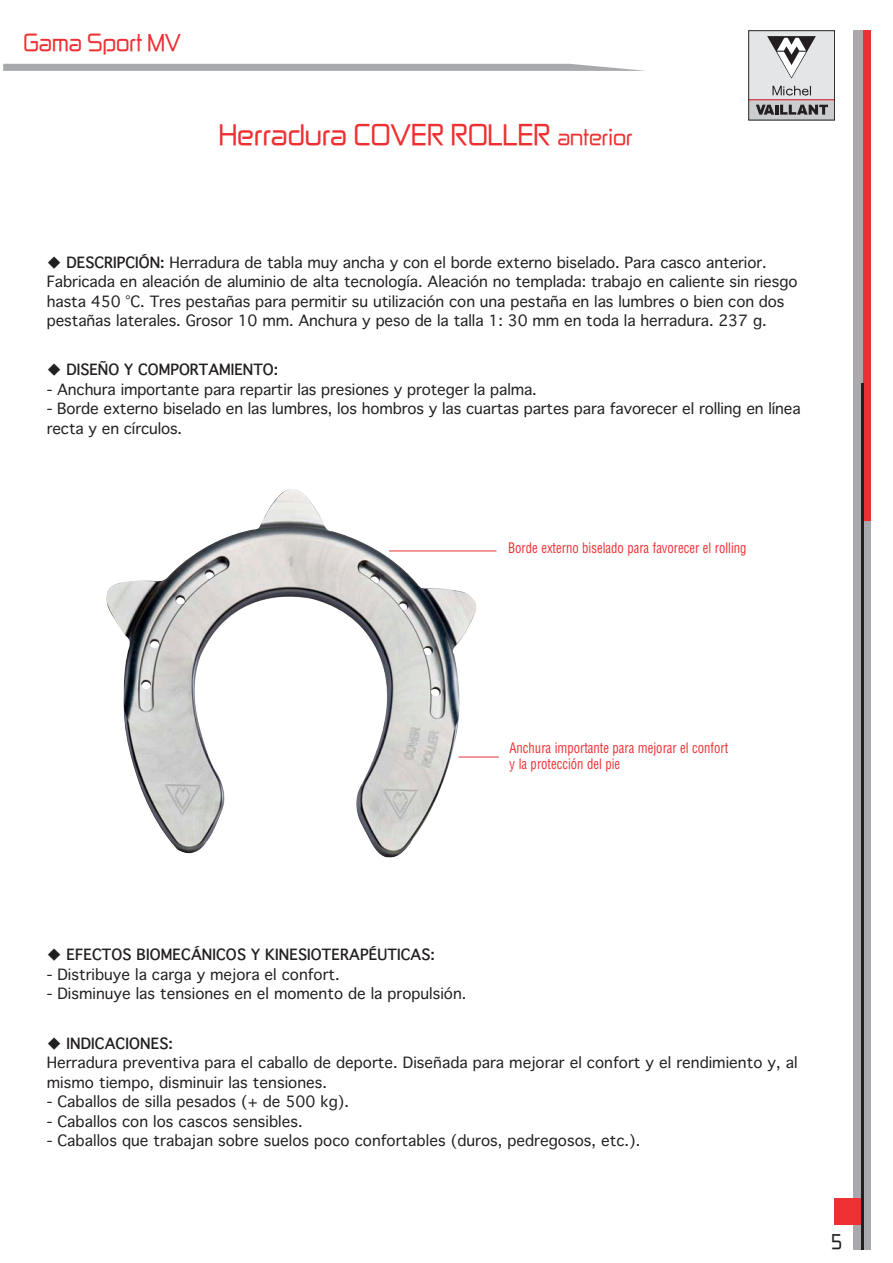
<style>
.page{position:relative;width:893px;height:1263px;background:#fff}
.page>*{position:absolute;margin:0;border:0;box-sizing:border-box;transform-origin:0 0}
.t1{font:25.5px "Zekton";color:#ee3032;scale:1.05 1}
.t2{font:21px "Zekton";color:#ee3032}
.t3{font:18px "Zekton";color:#231f20}
.t4{font:15px/19.5px "Thonburi";letter-spacing:-.005em;color:#231f20}
.t5{font:700 15px "Thonburi";color:#231f20}
.t6{font:condensed 14.1px "Helvetica";color:#ee3032;scale:.9 1}
.s1{font-size:19.5px}
.s2{font-weight:700}
</style>
<div class="page">
<div style="left:854px;top:30px;width:17px;height:1219px;background:#a8a9ad"></div>
<div style="left:864px;top:30px;width:7px;height:490px;background:#ee3032"></div>
<hr style="left:861px;top:383px;width:3px;height:866px;background:#231f20">
<svg style="left:3px;top:64px;width:642px;height:7px;background:#aeafb2"></svg>
<div style="left:749px;top:31px;width:86px;height:89px;background:#e4e5e7"></div>
<div style="left:749px;top:100px;width:86px;height:20px;background:#cbccce"></div>
<svg style="left:767px;top:36px;width:49px;height:43px"></svg>
<svg style="left:772px;top:86px;width:39px;height:10px"></svg>
<hr style="left:749px;top:99px;width:86px;height:1px;background:#d7171f">
<svg style="left:756px;top:105px;width:72px;height:10px"></svg>
<div style="left:748px;top:30px;width:87px;height:90px;border:1px solid #231f20"></div>
<div style="left:834px;top:1198px;width:27px;height:26px;background:#ee3032"></div>
<img style="left:106px;top:489px;width:376px;height:369px">
<hr style="left:389px;top:551px;width:107px;height:1px;background:#ee3032">
<hr style="left:458px;top:757px;width:41px;height:1px;background:#ee3032">
<p class="t2" style="left:23px;top:29px;width:159px">Gama Sport MV</p>
<h1 class="t1" style="left:219px;top:118px;width:396px">Herradura COVER ROLLER <span class="s1">anterior</span></h1>
<p class="t4" style="left:47px;top:252px;width:752px">◆ <span class="s2">DESCRIPCIÓN:</span> Herradura de tabla muy ancha y con el borde externo biselado. Para casco anterior.<br>Fabricada en aleación de aluminio de alta tecnología. Aleación no templada: trabajo en caliente sin riesgo hasta 450 °C. Tres pestañas para permitir su utilización con una pestaña en las lumbres o bien con dos pestañas laterales. Grosor 10 mm. Anchura y peso de la talla 1: 30 mm en toda la herradura. 237 g.</p>
<p class="t5" style="left:47px;top:357px;width:233px">◆ DISEÑO Y COMPORTAMIENTO:</p>
<p class="t4" style="left:47px;top:379px;width:491px">- Anchura importante para repartir las presiones y proteger la palma.</p>
<p class="t4" style="left:47px;top:399px;width:755px">- Borde externo biselado en las lumbres, los hombros y las cuartas partes para favorecer el rolling en línea recta y en círculos.</p>
<p class="t6" style="left:508px;top:539px;width:266px">Borde externo biselado para favorecer el rolling</p>
<p class="t6" style="left:510px;top:738px;width:245px">Anchura importante para mejorar el confort</p>
<p class="t6" style="left:510px;top:755px;width:124px">y la protección del pie</p>
<p class="t5" style="left:47px;top:942px;width:390px">◆ EFECTOS BIOMECÁNICOS Y KINESIOTERAPÉUTICAS:</p>
<p class="t4" style="left:47px;top:964px;width:294px">- Distribuye la carga y mejora el confort.</p>
<p class="t4" style="left:47px;top:984px;width:421px">- Disminuye las tensiones en el momento de la propulsión.</p>
<p class="t5" style="left:47px;top:1031px;width:128px">◆ INDICACIONES:</p>
<p class="t4" style="left:47px;top:1053px;width:752px">Herradura preventiva para el caballo de deporte. Diseñada para mejorar el confort y el rendimiento y, al mismo tiempo, disminuir las tensiones.</p>
<p class="t4" style="left:47px;top:1092px;width:304px">- Caballos de silla pesados (+ de 500 kg).</p>
<p class="t4" style="left:47px;top:1111px;width:257px">- Caballos con los cascos sensibles.</p>
<p class="t4" style="left:47px;top:1131px;width:595px">- Caballos que trabajan sobre suelos poco confortables (duros, pedregosos, etc.).</p>
<p class="t3" style="left:831px;top:1229px;width:12px">5</p>
</div>
